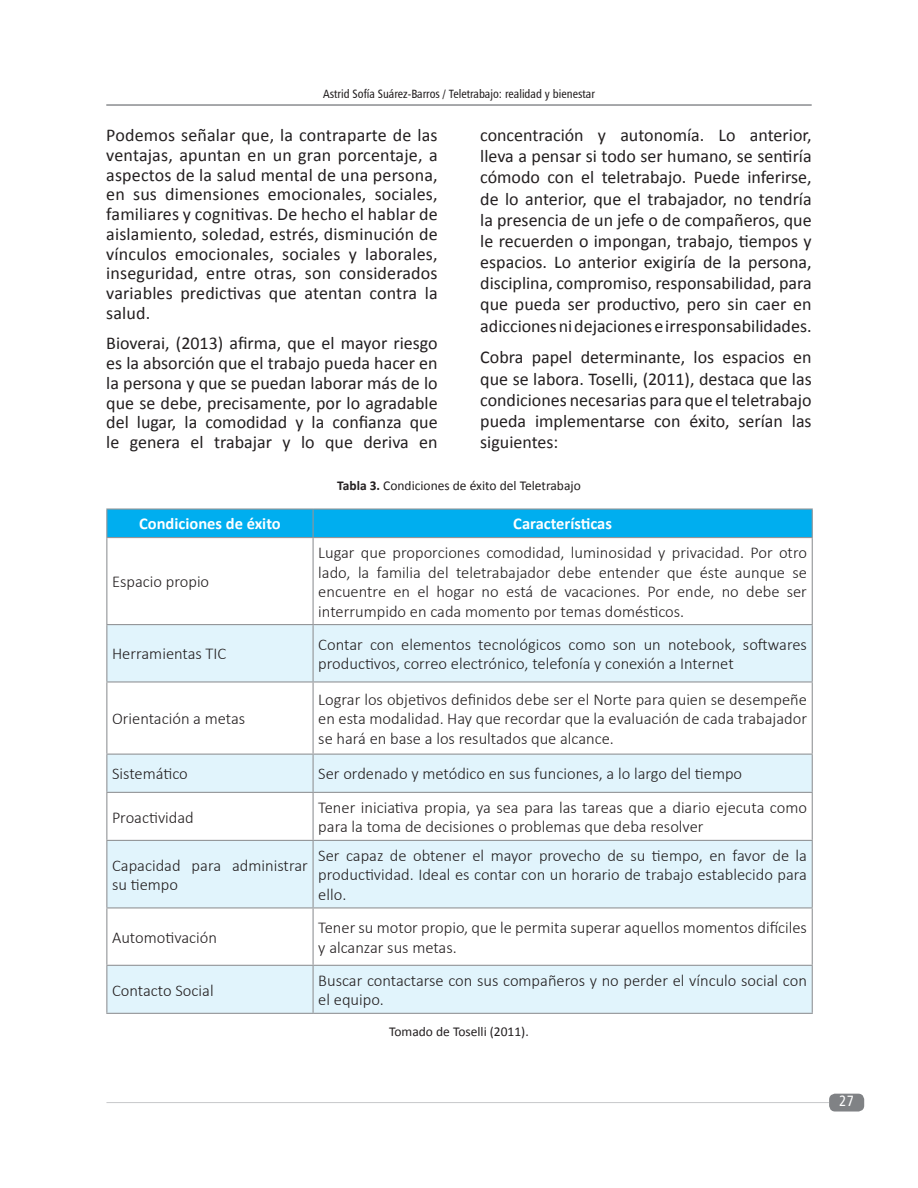
<style>
.page{position:relative;width:918px;height:1188px;background:#fff}
.page>*{position:absolute;margin:0;border:0;box-sizing:border-box;transform-origin:0 0}
.t1{font:18px/19.8px "Calibri";color:#231f20;text-align:justify}
.t2{font:300 16.5px/19.5px "Calibri";color:#231f20}
.t3{font:700 16.5px "Calibri";color:#fff}
.t4{font:15px "Humanist 777 BT Roman Condensed B";color:#fff}
.t5{font:13.5px "Calibri";color:#231f20}
.t6{font:12px "Humanist 777 BT Roman Condensed B";color:#231f20}
.s1{font-weight:700}
</style>
<div class="page">
<hr style="left:106px;top:104px;width:706px;height:2px;background:#8a8c8f">
<hr style="left:106px;top:1102px;width:723px;height:1px;background:#c7c8ca">
<div style="left:829px;top:1094px;width:35px;height:18px;background:#808285;border-radius:6px"></div>
<svg style="left:107px;top:625px;width:705px;height:388px;fill:#e1f4fc"></svg>
<hr style="left:106px;top:508px;width:207px;height:2px;background:#939598">
<hr style="left:313px;top:508px;width:500px;height:2px;background:#939598">
<div style="left:106px;top:509px;width:707px;height:28px;background:#00aeef"></div>
<hr style="left:106px;top:537px;width:207px;height:1px;background:#939598">
<hr style="left:106px;top:538px;width:1px;height:86px;background:#939598">
<hr style="left:313px;top:537px;width:500px;height:1px;background:#939598">
<hr style="left:313px;top:538px;width:1px;height:86px;background:#939598">
<hr style="left:812px;top:538px;width:1px;height:86px;background:#939598">
<hr style="left:106px;top:624px;width:207px;height:1px;background:#939598">
<hr style="left:106px;top:625px;width:1px;height:56px;background:#939598">
<hr style="left:313px;top:624px;width:500px;height:1px;background:#939598">
<hr style="left:313px;top:625px;width:1px;height:56px;background:#939598">
<hr style="left:812px;top:625px;width:1px;height:56px;background:#939598">
<hr style="left:106px;top:681px;width:207px;height:2px;background:#939598">
<hr style="left:106px;top:683px;width:1px;height:71px;background:#939598">
<hr style="left:313px;top:681px;width:500px;height:2px;background:#939598">
<hr style="left:313px;top:683px;width:1px;height:71px;background:#939598">
<hr style="left:812px;top:683px;width:1px;height:71px;background:#939598">
<hr style="left:106px;top:754px;width:207px;height:1px;background:#939598">
<hr style="left:106px;top:755px;width:1px;height:37px;background:#939598">
<hr style="left:313px;top:754px;width:500px;height:1px;background:#939598">
<hr style="left:313px;top:755px;width:1px;height:37px;background:#939598">
<hr style="left:812px;top:755px;width:1px;height:37px;background:#939598">
<hr style="left:106px;top:792px;width:207px;height:1px;background:#939598">
<hr style="left:106px;top:793px;width:1px;height:47px;background:#939598">
<hr style="left:313px;top:792px;width:500px;height:1px;background:#939598">
<hr style="left:313px;top:793px;width:1px;height:47px;background:#939598">
<hr style="left:812px;top:793px;width:1px;height:47px;background:#939598">
<hr style="left:106px;top:840px;width:207px;height:1px;background:#939598">
<hr style="left:106px;top:841px;width:1px;height:66px;background:#939598">
<hr style="left:313px;top:840px;width:500px;height:1px;background:#939598">
<hr style="left:313px;top:841px;width:1px;height:66px;background:#939598">
<hr style="left:812px;top:841px;width:1px;height:66px;background:#939598">
<hr style="left:106px;top:907px;width:207px;height:1px;background:#939598">
<hr style="left:106px;top:908px;width:1px;height:57px;background:#939598">
<hr style="left:313px;top:907px;width:500px;height:1px;background:#939598">
<hr style="left:313px;top:908px;width:1px;height:57px;background:#939598">
<hr style="left:812px;top:908px;width:1px;height:57px;background:#939598">
<hr style="left:106px;top:965px;width:207px;height:1px;background:#939598">
<hr style="left:106px;top:966px;width:1px;height:47px;background:#939598">
<hr style="left:313px;top:965px;width:500px;height:1px;background:#939598">
<hr style="left:313px;top:966px;width:1px;height:47px;background:#939598">
<hr style="left:812px;top:966px;width:1px;height:47px;background:#939598">
<hr style="left:106px;top:1013px;width:207px;height:1px;background:#939598">
<hr style="left:313px;top:1013px;width:500px;height:1px;background:#939598">
<p class="t6" style="left:323px;top:86px;width:273px">Astrid Sofía Suárez-Barros / Teletrabajo: realidad y bienestar</p>
<p class="t1" style="left:480px;top:125px;width:333px;line-height:21.1px">concentración y autonomía. Lo anterior, lleva a pensar si todo ser humano, se sentiría cómodo con el teletrabajo. Puede inferirse, de lo anterior, que el trabajador, no tendría la presencia de un jefe o de compañeros, que le recuerden o impongan, trabajo, tiempos y espacios. Lo anterior exigiría de la persona, disciplina, compromiso, responsabilidad, para que pueda ser productivo, pero sin caer en adicciones ni dejaciones e irresponsabilidades.</p>
<p class="t1" style="left:480px;top:347px;width:333px;line-height:21.1px">Cobra papel determinante, los espacios en que se labora. Toselli, (2011), destaca que las condiciones necesarias para que el teletrabajo pueda implementarse con éxito, serían las siguientes:</p>
<p class="t5" style="left:337px;top:477px;width:245px"><span class="s1">Tabla 3.</span> Condiciones de éxito del Teletrabajo</p>
<p class="t1" style="left:106px;top:125px;width:333px">Podemos señalar que, la contraparte de las ventajas, apuntan en un gran porcentaje, a aspectos de la salud mental de una persona, en sus dimensiones emocionales, sociales, familiares y cognitivas. De hecho el hablar de aislamiento, soledad, estrés, disminución de vínculos emocionales, sociales y laborales, inseguridad, entre otras, son considerados variables predictivas que atentan contra la salud.</p>
<p class="t1" style="left:106px;top:334px;width:333px">Bioverai, (2013) afirma, que el mayor riesgo es la absorción que el trabajo pueda hacer en la persona y que se puedan laborar más de lo que se debe, precisamente, por lo agradable del lugar, la comodidad y la confianza que le genera el trabajar y lo que deriva en</p>
<p class="t3" style="left:139px;top:513px;width:143px">Condiciones de éxito</p>
<p class="t3" style="left:513px;top:513px;width:100px">Características</p>
<p class="t2" style="left:112px;top:572px;width:99px">Espacio propio</p>
<p class="t2" style="left:318px;top:543px;width:490px;text-align:justify">Lugar que proporciones comodidad, luminosidad y privacidad. Por otro lado, la familia del teletrabajador debe entender que éste aunque se encuentre en el hogar no está de vacaciones. Por ende, no debe ser interrumpido en cada momento por temas domésticos.</p>
<p class="t2" style="left:112px;top:644px;width:116px">Herramientas TIC</p>
<p class="t2" style="left:318px;top:634px;width:490px">Contar con elementos tecnológicos como son un notebook, softwares productivos, correo electrónico, telefonía y conexión a Internet</p>
<p class="t2" style="left:112px;top:709px;width:135px">Orientación a metas</p>
<p class="t2" style="left:318px;top:689px;width:490px;text-align:justify">Lograr los objetivos definidos debe ser el Norte para quien se desempeñe en esta modalidad. Hay que recordar que la evaluación de cada trabajador se hará en base a los resultados que alcance.</p>
<p class="t2" style="left:112px;top:764px;width:77px">Sistemático</p>
<p class="t2" style="left:318px;top:764px;width:425px">Ser ordenado y metódico en sus funciones, a lo largo del tiempo</p>
<p class="t2" style="left:112px;top:807px;width:83px">Proactividad</p>
<p class="t2" style="left:318px;top:797px;width:490px">Tener iniciativa propia, ya sea para las tareas que a diario ejecuta como para la toma de decisiones o problemas que deba resolver</p>
<p class="t2" style="left:112px;top:855px;width:197px">Capacidad para administrar su tiempo</p>
<p class="t2" style="left:318px;top:845px;width:490px;text-align:justify">Ser capaz de obtener el mayor provecho de su tiempo, en favor de la productividad. Ideal es contar con un horario de trabajo establecido para ello.</p>
<p class="t2" style="left:112px;top:927px;width:106px">Automotivación</p>
<p class="t2" style="left:318px;top:918px;width:490px">Tener su motor propio, que le permita superar aquellos momentos difíciles y alcanzar sus metas.</p>
<p class="t2" style="left:112px;top:980px;width:103px">Contacto Social</p>
<p class="t2" style="left:318px;top:970px;width:490px">Buscar contactarse con sus compañeros y no perder el vínculo social con el equipo.</p>
<p class="t5" style="left:389px;top:1023px;width:141px">Tomado de Toselli (2011).</p>
<p class="t4" style="left:839px;top:1092px;width:16px">27</p>
</div>
